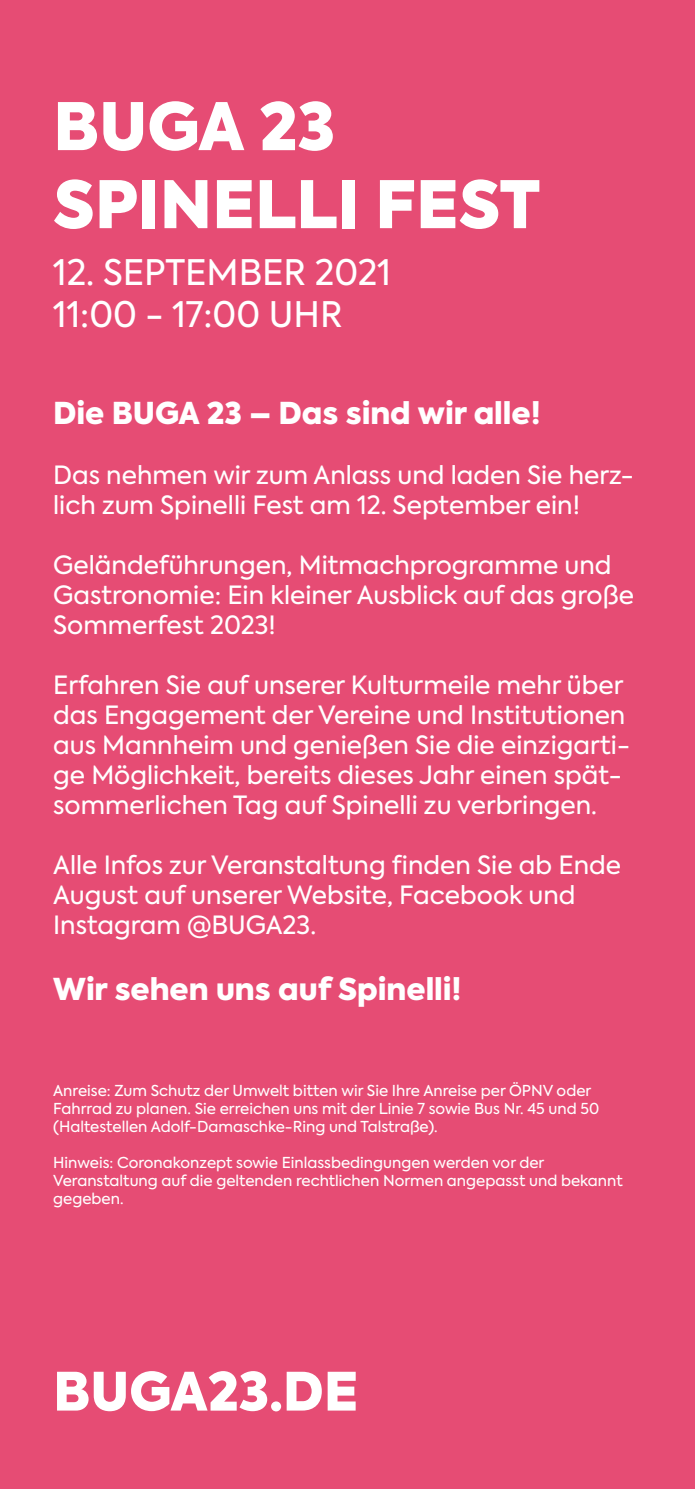
<style>
.page{position:relative;width:695px;height:1489px;background:#fff}
.page>*{position:absolute;margin:0;border:0;box-sizing:border-box;transform-origin:0 0}
.t1{font:900 65px/78px "Axiforma";color:#fff}
.t2{font:900 52.5px "Axiforma";color:#fff}
.t3{font:35px/42px "Axiforma";color:#fff}
.t4{font:900 30px "Axiforma";color:#fff}
.t5{font:25px/30px "Axiforma";color:#fff}
.t6{font:15px/18px "Axiforma";color:#fff}
</style>
<div class="page">
<div style="left:0;top:0;width:694px;height:1488px;background:#e64c74"></div>
<h1 class="t1" style="left:53px;top:88px;width:488px">BUGA 23<br>SPINELLI FEST</h1>
<h3 class="t3" style="left:53px;top:252px;width:339px">12. SEPTEMBER 2021<br>11:00 - 17:00 UHR</h3>
<p class="t4" style="left:53px;top:391px;width:489px">Die BUGA 23 – Das sind wir alle!</p>
<p class="t5" style="left:53px;top:460px;width:582px">Das nehmen wir zum Anlass und laden Sie herz&shy;lich zum Spinelli Fest am 12. September ein!</p>
<p class="t5" style="left:53px;top:550px;width:582px">Geländeführungen, Mitmachprogramme und<br>Gastronomie: Ein kleiner Ausblick auf das große<br>Sommerfest 2023!</p>
<p class="t5" style="left:53px;top:670px;width:578px">Erfahren Sie auf unserer Kulturmeile mehr über das Engagement der Vereine und Institutionen aus Mannheim und genießen Sie die einzigarti&shy;ge Möglichkeit, bereits dieses Jahr einen spät&shy;sommerlichen Tag auf Spinelli zu verbringen.</p>
<p class="t5" style="left:53px;top:850px;width:569px">Alle Infos zur Veranstaltung finden Sie ab Ende<br>August auf unserer Website, Facebook und<br>Instagram @BUGA23.</p>
<p class="t4" style="left:53px;top:967px;width:409px">Wir sehen uns auf Spinelli!</p>
<p class="t6" style="left:53px;top:1081px;width:547px">Anreise: Zum Schutz der Umwelt bitten wir Sie Ihre Anreise per ÖPNV oder<br>Fahrrad zu planen. Sie erreichen uns mit der Linie 7 sowie Bus Nr. 45 und 50 (Haltestellen Adolf-Damaschke-Ring und Talstraße).</p>
<p class="t6" style="left:53px;top:1153px;width:571px">Hinweis: Coronakonzept sowie Einlassbedingungen werden vor der<br>Veranstaltung auf die geltenden rechtlichen Normen angepasst und bekannt gegeben.</p>
<h2 class="t2" style="left:53px;top:1353px;width:307px">BUGA23.DE</h2>
</div>
